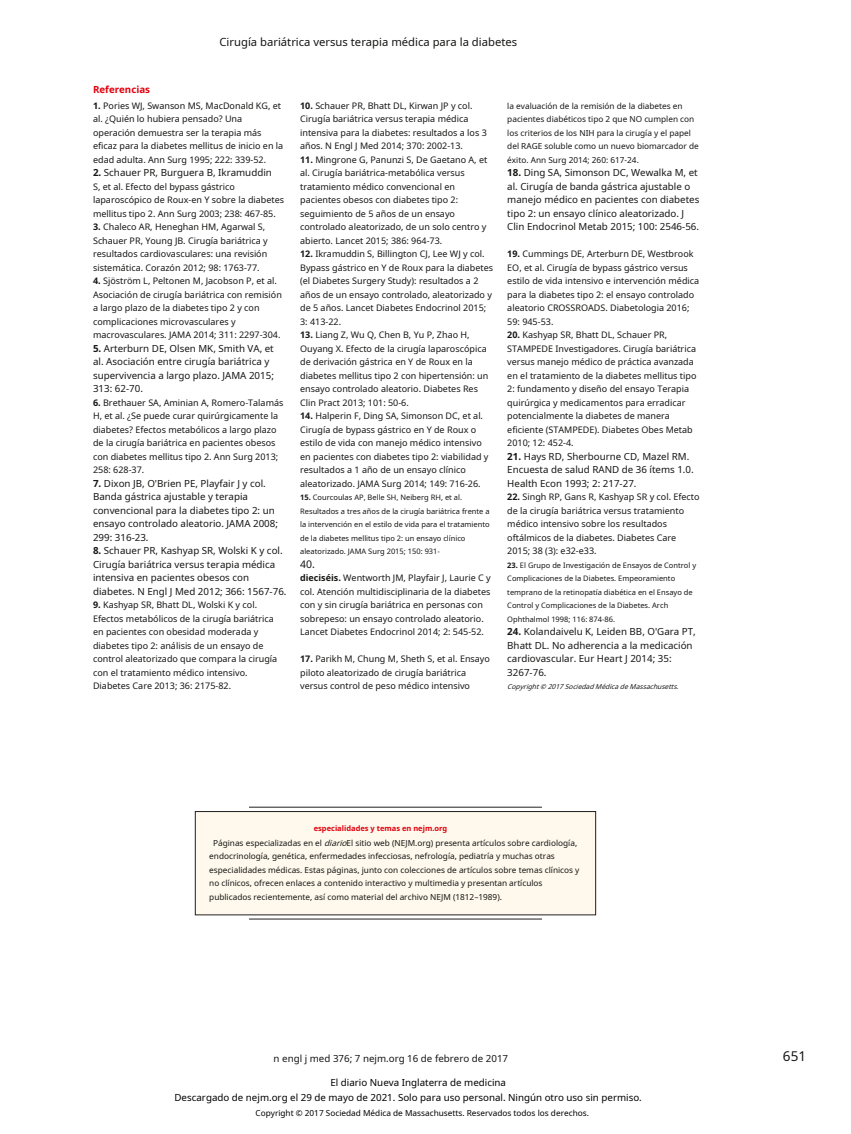
<style>
.page{position:relative;width:851px;height:1134px;background:#fff}
.page>*{position:absolute;margin:0;border:0;box-sizing:border-box;transform-origin:0 0}
.t1{font:13.5px "Noto Sans";color:#171615}
.t2{font:11.25px "Noto Sans";color:#171615}
.t3{font:10.5px "Noto Sans";color:#171615}
.t4{font:9.75px/13.5px "Noto Sans";color:#171615}
.t5{font:9.75px/15px "Noto Sans";color:#000}
.t6{font:700 9.75px "Noto Sans";color:#e3000e}
.t7{font:9px/13.5px "Noto Sans";color:#171615}
.t8{font:8.25px/13.5px "Noto Sans";color:#171615}
.t9{font:8.25px "Noto Sans";color:#000}
.t10{font:7.5px/13.5px "Noto Sans";color:#171615}
.t11{font:700 7.5px "Noto Sans";color:#e3000e}
.t12{font:italic 6.75px "Noto Sans";color:#171615}
.s1{font-weight:700}
.s2{font-style:italic}
</style>
<div class="page">
<div style="left:195px;top:812px;width:400px;height:103px;background:#fef9ec"></div>
<div style="left:195px;top:811px;width:401px;height:104px;border:1px solid #231f20"></div>
<hr style="left:249px;top:807px;width:293px;height:1px;background:#231f20">
<hr style="left:249px;top:919px;width:293px;height:1px;background:#231f20">
<p class="t2" style="left:219px;top:34px;width:299px">Cirugía bariátrica versus terapia médica para la diabetes</p>
<p class="t6" style="left:93px;top:83px;width:59px">Referencias</p>
<p class="t7" style="left:93px;top:99px;width:192px"><span class="s1">1.</span> Pories WJ, Swanson MS, MacDonald KG, et al. ¿Quién lo hubiera pensado? Una operación demuestra ser la terapia más eficaz para la diabetes mellitus de inicio en la edad adulta. Ann Surg 1995; 222: 339-52.</p>
<p class="t4" style="left:93px;top:166px;width:180px"><span class="s1">2.</span> Schauer PR, Burguera B, Ikramuddin</p>
<p class="t7" style="left:93px;top:180px;width:193px">S, et al. Efecto del bypass gástrico laparoscópico de Roux-en Y sobre la diabetes mellitus tipo 2. Ann Surg 2003; 238: 467-85.</p>
<p class="t7" style="left:93px;top:220px;width:176px"><span class="s1">3.</span> Chaleco AR, Heneghan HM, Agarwal S, Schauer PR, Young JB. Cirugía bariátrica y resultados cardiovasculares: una revisión sistemática. Corazón 2012; 98: 1763-77.</p>
<p class="t7" style="left:93px;top:274px;width:190px"><span class="s1">4.</span> Sjöström L, Peltonen M, Jacobson P, et al.<br>Asociación de cirugía bariátrica con remisión a largo plazo de la diabetes tipo 2 y con complicaciones microvasculares y macrovasculares. JAMA 2014; 311: 2297-304.</p>
<p class="t4" style="left:93px;top:341px;width:182px"><span class="s1">5.</span> Arterburn DE, Olsen MK, Smith VA, et al. Asociación entre cirugía bariátrica y supervivencia a largo plazo. JAMA 2015; 313: 62-70.</p>
<p class="t7" style="left:93px;top:396px;width:192px"><span class="s1">6.</span> Brethauer SA, Aminian A, Romero-Talamás H, et al. ¿Se puede curar quirúrgicamente la diabetes? Efectos metabólicos a largo plazo de la cirugía bariátrica en pacientes obesos con diabetes mellitus tipo 2. Ann Surg 2013; 258: 628-37.</p>
<p class="t4" style="left:93px;top:476px;width:186px"><span class="s1">7.</span> Dixon JB, O'Brien PE, Playfair J y col.<br>Banda gástrica ajustable y terapia convencional para la diabetes tipo 2: un ensayo controlado aleatorio. JAMA 2008; 299: 316-23.</p>
<p class="t4" style="left:93px;top:544px;width:195px"><span class="s1">8.</span> Schauer PR, Kashyap SR, Wolski K y col.<br>Cirugía bariátrica versus terapia médica intensiva en pacientes obesos con diabetes. N Engl J Med 2012; 366: 1567-76.</p>
<p class="t7" style="left:93px;top:598px;width:186px"><span class="s1">9.</span> Kashyap SR, Bhatt DL, Wolski K y col.<br>Efectos metabólicos de la cirugía bariátrica en pacientes con obesidad moderada y diabetes tipo 2: análisis de un ensayo de control aleatorizado que compara la cirugía con el tratamiento médico intensivo.<br>Diabetes Care 2013; 36: 2175-82.</p>
<p class="t7" style="left:300px;top:99px;width:188px"><span class="s1">10.</span> Schauer PR, Bhatt DL, Kirwan JP y col.<br>Cirugía bariátrica versus terapia médica intensiva para la diabetes: resultados a los 3 años. N Engl J Med 2014; 370: 2002-13.</p>
<p class="t7" style="left:300px;top:153px;width:189px"><span class="s1">11.</span> Mingrone G, Panunzi S, De Gaetano A, et al. Cirugía bariátrica-metabólica versus tratamiento médico convencional en pacientes obesos con diabetes tipo 2: seguimiento de 5 años de un ensayo controlado aleatorizado, de un solo centro y abierto. Lancet 2015; 386: 964-73.</p>
<p class="t7" style="left:300px;top:247px;width:194px"><span class="s1">12.</span> Ikramuddin S, Billington CJ, Lee WJ y col.<br>Bypass gástrico en Y de Roux para la diabetes (el Diabetes Surgery Study): resultados a 2 años de un ensayo controlado, aleatorizado y de 5 años. Lancet Diabetes Endocrinol 2015; 3: 413-22.</p>
<p class="t7" style="left:300px;top:328px;width:190px"><span class="s1">13.</span> Liang Z, Wu Q, Chen B, Yu P, Zhao H, Ouyang X. Efecto de la cirugía laparoscópica de derivación gástrica en Y de Roux en la diabetes mellitus tipo 2 con hipertensión: un ensayo controlado aleatorio. Diabetes Res Clin Pract 2013; 101: 50-6.</p>
<p class="t7" style="left:300px;top:409px;width:190px"><span class="s1">14.</span> Halperin F, Ding SA, Simonson DC, et al.<br>Cirugía de bypass gástrico en Y de Roux o estilo de vida con manejo médico intensivo en pacientes con diabetes tipo 2: viabilidad y resultados a 1 año de un ensayo clínico aleatorizado. JAMA Surg 2014; 149: 716-26.</p>
<p class="t10" style="left:300px;top:491px;width:191px"><span class="s1">15.</span> Courcoulas AP, Belle SH, Neiberg RH, et al.<br>Resultados a tres años de la cirugía bariátrica frente a la intervención en el estilo de vida para el tratamiento de la diabetes mellitus tipo 2: un ensayo clínico aleatorizado. JAMA Surg 2015; 150: 931-</p>
<p class="t3" style="left:300px;top:557px;width:16px">40.</p>
<p class="t7" style="left:300px;top:571px;width:192px"><span class="s1">dieciséis.</span> Wentworth JM, Playfair J, Laurie C y col. Atención multidisciplinaria de la diabetes con y sin cirugía bariátrica en personas con sobrepeso: un ensayo controlado aleatorio.<br>Lancet Diabetes Endocrinol 2014; 2: 545-52.</p>
<p class="t7" style="left:300px;top:652px;width:191px"><span class="s1">17.</span> Parikh M, Chung M, Sheth S, et al. Ensayo piloto aleatorizado de cirugía bariátrica versus control de peso médico intensivo</p>
<p class="t8" style="left:507px;top:99px;width:193px">la evaluación de la remisión de la diabetes en pacientes diabéticos tipo 2 que NO cumplen con los criterios de los NIH para la cirugía y el papel del RAGE soluble como un nuevo biomarcador de éxito. Ann Surg 2014; 260: 617-24.</p>
<p class="t4" style="left:507px;top:166px;width:194px"><span class="s1">18.</span> Ding SA, Simonson DC, Wewalka M, et al. Cirugía de banda gástrica ajustable o manejo médico en pacientes con diabetes tipo 2: un ensayo clínico aleatorizado. J Clin Endocrinol Metab 2015; 100: 2546-56.</p>
<p class="t7" style="left:507px;top:247px;width:193px"><span class="s1">19.</span> Cummings DE, Arterburn DE, Westbrook EO, et al. Cirugía de bypass gástrico versus estilo de vida intensivo e intervención médica para la diabetes tipo 2: el ensayo controlado aleatorio CROSSROADS. Diabetologia 2016; 59: 945-53.</p>
<p class="t7" style="left:507px;top:328px;width:191px"><span class="s1">20.</span> Kashyap SR, Bhatt DL, Schauer PR, STAMPEDE Investigadores. Cirugía bariátrica versus manejo médico de práctica avanzada en el tratamiento de la diabetes mellitus tipo 2: fundamento y diseño del ensayo Terapia quirúrgica y medicamentos para erradicar potencialmente la diabetes de manera eficiente (STAMPEDE). Diabetes Obes Metab 2010; 12: 452-4.</p>
<p class="t4" style="left:507px;top:449px;width:188px"><span class="s1">21.</span> Hays RD, Sherbourne CD, Mazel RM.<br>Encuesta de salud RAND de 36 ítems 1.0.<br>Health Econ 1993; 2: 217-27.</p>
<p class="t7" style="left:507px;top:490px;width:194px"><span class="s1">22.</span> Singh RP, Gans R, Kashyap SR y col. Efecto de la cirugía bariátrica versus tratamiento médico intensivo sobre los resultados oftálmicos de la diabetes. Diabetes Care 2015; 38 (3): e32-e33.</p>
<p class="t10" style="left:507px;top:558px;width:190px"><span class="s1">23.</span> El Grupo de Investigación de Ensayos de Control y Complicaciones de la Diabetes. Empeoramiento temprano de la retinopatía diabética en el Ensayo de Control y Complicaciones de la Diabetes. Arch Ophthalmol 1998; 116: 874-86.</p>
<p class="t4" style="left:507px;top:625px;width:190px"><span class="s1">24.</span> Kolandaivelu K, Leiden BB, O'Gara PT,<br>Bhatt DL. No adherencia a la medicación cardiovascular. Eur Heart J 2014; 35:<br>3267-76.</p>
<p class="t12" style="left:507px;top:682px;width:175px">Copyright© 2017SociedadMédicadeMassachusetts.</p>
<p class="t11" style="left:314px;top:823px;width:135px">especialidades y temas en nejm.org</p>
<p class="t8" style="left:209px;top:836px;width:372px;text-indent:4px">Páginas especializadas en el <span class="s2">diario</span>El sitio web (NEJM.org) presenta artículos sobre cardiología, endocrinología, genética, enfermedades infecciosas, nefrología, pediatría y muchas otras especialidades médicas. Estas páginas, junto con colecciones de artículos sobre temas clínicos y no clínicos, ofrecen enlaces a contenido interactivo y multimedia y presentan artículos publicados recientemente, así como material del archivo NEJM (1812–1989).</p>
<p class="t4" style="left:273px;top:1052px;width:236px">n engl j med 376; 7 nejm.org 16 de febrero de 2017</p>
<h1 class="t1" style="left:782px;top:1047px;width:25px">651</h1>
<p class="t5" style="left:174px;top:1075px;width:469px;text-indent:156px">El diario Nueva Inglaterra de medicina<br>Descargado de nejm.org el 29 de mayo de 2021. Solo para uso personal. Ningún otro uso sin permiso.</p>
<p class="t9" style="left:255px;top:1107px;width:335px">Copyright © 2017 Sociedad Médica de Massachusetts. Reservados todos los derechos.</p>
</div>
